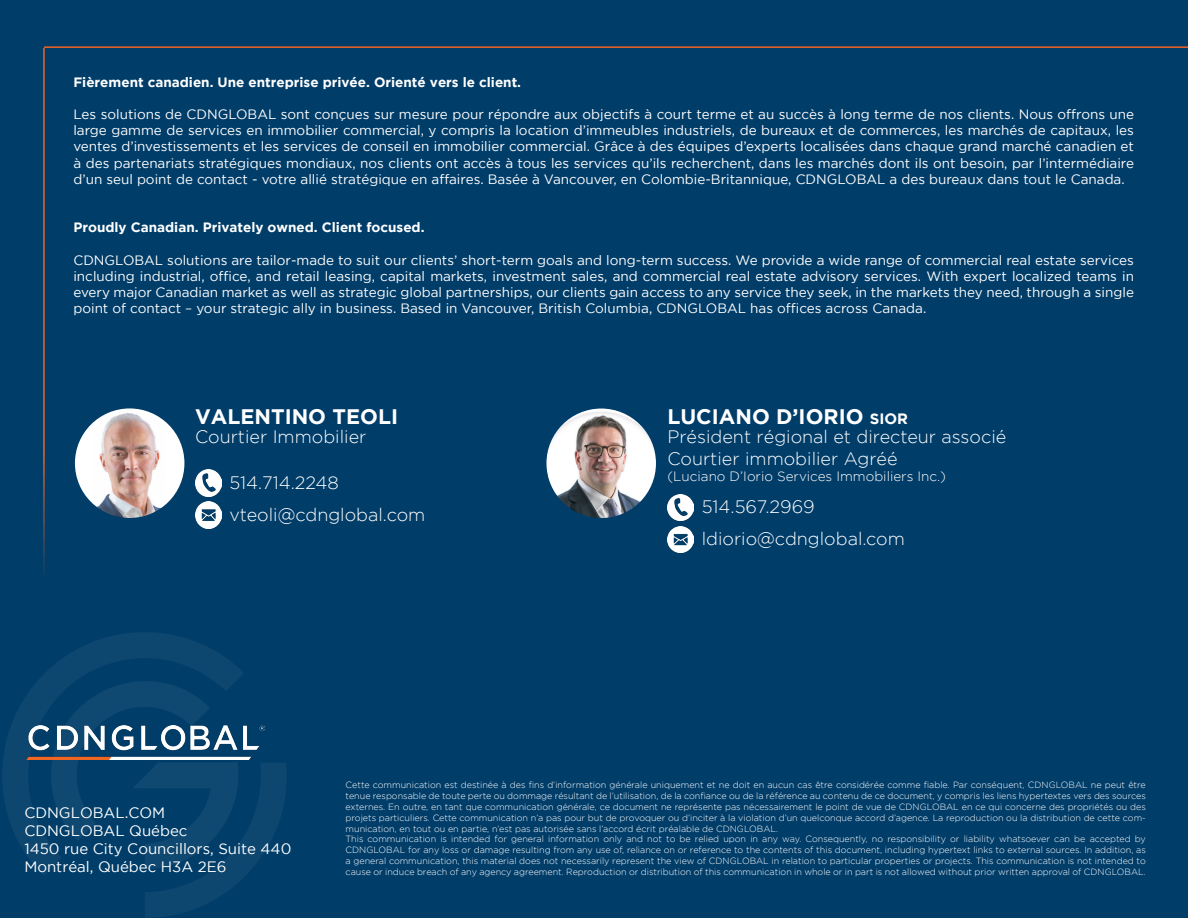
<style>
.page{position:relative;width:1188px;height:918px;background:#003d69}
.page>*{position:absolute;margin:0;border:0;box-sizing:border-box;transform-origin:0 0}
.t1{font:700 21px "Gotham";color:#fff}
.t2{font:300 18px "Gotham";color:#fff}
.t3{font:15px/18px "Gotham";color:#fff}
.t4{font:13.5px/16.2px "Gotham";color:#fff;text-align:justify}
.t5{font:700 13.5px "Gotham";color:#fff}
.t6{font:300 13.5px "Gotham";color:#fff}
.t7{font:300 9px/10.8px "Gotham";color:#fff}
.s1{font-size:15px}
</style>
<div class="page">
<img style="left:3px;top:632px;width:283px;height:285px">
<img style="left:27px;top:725px;width:238px;height:35px">
<hr style="left:43px;top:48px;width:2px;height:541px;background:#f26624">
<hr style="left:44px;top:46px;width:1144px;height:2px;background:#f26624">
<img style="left:667px;top:494px;width:27px;height:26px">
<img style="left:667px;top:526px;width:27px;height:26px">
<img style="left:546px;top:409px;width:110px;height:109px;border-radius:55px">
<img style="left:195px;top:470px;width:26px;height:26px">
<img style="left:195px;top:502px;width:26px;height:26px">
<img style="left:75px;top:408px;width:109px;height:110px;border-radius:55px">
<p class="t5" style="left:73px;top:74px;width:449px">Fièrement canadien. Une entreprise privée. Orienté vers le client.</p>
<p class="t4" style="left:73px;top:106px;width:1062px">Les solutions de CDNGLOBAL sont conçues sur mesure pour répondre aux objectifs à court terme et au succès à long terme de nos clients. Nous offrons une large gamme de services en immobilier commercial, y compris la location d’immeubles industriels, de bureaux et de commerces, les marchés de capitaux, les ventes d’investissements et les services de conseil en immobilier commercial. Grâce à des équipes d’experts localisées dans chaque grand marché canadien et à des partenariats stratégiques mondiaux, nos clients ont accès à tous les services qu’ils recherchent, dans les marchés dont ils ont besoin, par l’intermédiaire d’un seul point de contact - votre allié stratégique en affaires. Basée à Vancouver, en Colombie-Britannique, CDNGLOBAL a des bureaux dans tout le Canada.</p>
<p class="t5" style="left:73px;top:220px;width:353px">Proudly Canadian. Privately owned. Client focused.</p>
<p class="t4" style="left:73px;top:252px;width:1062px">CDNGLOBAL solutions are tailor-made to suit our clients’ short-term goals and long-term success. We provide a wide range of commercial real estate services including industrial, office, and retail leasing, capital markets, investment sales, and commercial real estate advisory services. With expert localized teams in every major Canadian market as well as strategic global partnerships, our clients gain access to any service they seek, in the markets they need, through a single point of contact – your strategic ally in business. Based in Vancouver, British Columbia, CDNGLOBAL has offices across Canada.</p>
<p class="t1" style="left:195px;top:404px;width:204px">VALENTINO TEOLI</p>
<p class="t2" style="left:195px;top:427px;width:173px">Courtier Immobilier</p>
<p class="t2" style="left:229px;top:473px;width:111px">514.714.2248</p>
<p class="t2" style="left:229px;top:505px;width:198px">vteoli@cdnglobal.com</p>
<p class="t1" style="left:667px;top:404px;width:242px">LUCIANO D’IORIO <span class="s1">SIOR</span></p>
<p class="t2" style="left:667px;top:427px;width:340px">Président régional et directeur associé</p>
<p class="t2" style="left:667px;top:449px;width:232px">Courtier immobilier Agréé</p>
<p class="t6" style="left:667px;top:469px;width:280px">(Luciano D’Iorio Services Immobiliers Inc.)</p>
<p class="t2" style="left:702px;top:497px;width:115px">514.567.2969</p>
<p class="t2" style="left:702px;top:529px;width:205px">ldiorio@cdnglobal.com</p>
<h3 class="t3" style="left:24px;top:804px;width:269px">CDNGLOBAL.COM<br>CDNGLOBAL Québec<br>1450 rue City Councillors, Suite 440<br>Montréal, Québec H3A 2E6</h3>
<p class="t7" style="left:346px;top:780px;width:802px">Cette communication est destinée à des fins d’information générale uniquement et ne doit en aucun cas être considérée comme fiable. Par conséquent, CDNGLOBAL ne peut être tenue responsable de toute perte ou dommage résultant de l’utilisation, de la confiance ou de la référence au contenu de ce document, y compris les liens hypertextes vers des sources externes. En outre, en tant que communication générale, ce document ne représente pas nécessairement le point de vue de CDNGLOBAL en ce qui concerne des propriétés ou des projets particuliers. Cette communication n’a pas pour but de provoquer ou d’inciter à la violation d’un quelconque accord d’agence. La reproduction ou la distribution de cette com&shy;munication, en tout ou en partie, n’est pas autorisée sans l’accord écrit préalable de CDNGLOBAL.<br>This communication is intended for general information only and not to be relied upon in any way. Consequently, no responsibility or liability whatsoever can be accepted by CDNGLOBAL for any loss or damage resulting from any use of, reliance on or reference to the contents of this document, including hypertext links to external sources. In addition, as a general communication, this material does not necessarily represent the view of CDNGLOBAL in relation to particular properties or projects. This communication is not intended to cause or induce breach of any agency agreement. Reproduction or distribution of this communication in whole or in part is not allowed without prior written approval of CDNGLOBAL.</p>
</div>
